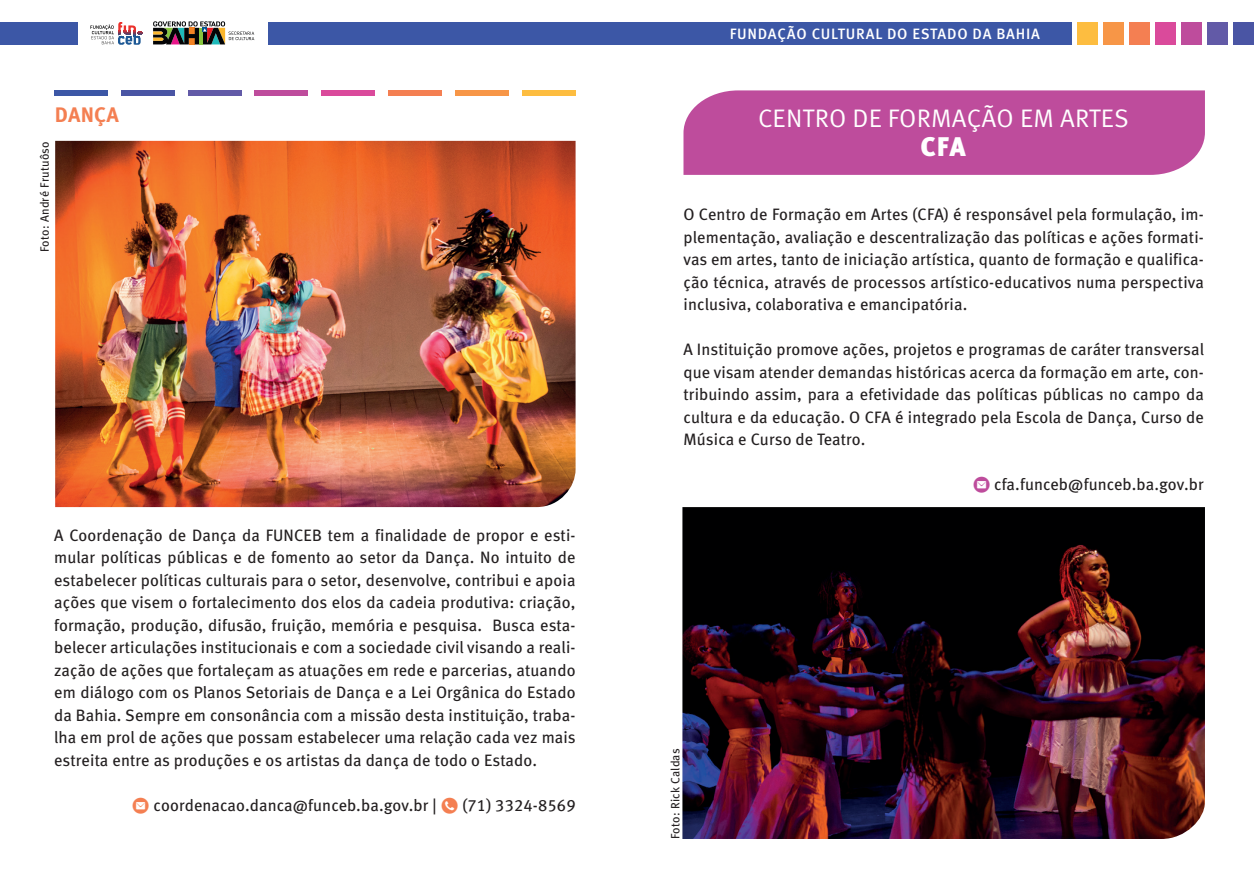
<style>
.page{position:relative;width:1259px;height:893px;background:#fff}
.page>*{position:absolute;margin:0;border:0;box-sizing:border-box;transform-origin:0 0}
.t1{font:900 27px "Meta Pro";color:#fff}
.t2{font:25.35px "Meta Pro";letter-spacing:.01em;color:#fff}
.t3{font:700 21px "Meta Pro";letter-spacing:.01em;color:#f47f52}
.t4{font:16.5px/22.5px "Meta Book LF";letter-spacing:.01em;color:#231f20;text-align:justify}
.t5{font:500 15px "Meta Pro";letter-spacing:.05em;color:#fff}
.t6{font:12px "Meta Book LF";letter-spacing:.025em;color:#231f20}
.s1{font-family:"typeecon";color:#f47f52}
.s2{font-family:"typeecon";color:#be4c9c}
</style>
<div class="page">
<div style="left:268px;top:22px;width:803px;height:23px;background:#3c57a6"></div>
<div style="left:0;top:22px;width:78px;height:23px;background:#3c57a6"></div>
<div style="left:1155px;top:22px;width:20px;height:23px;background:#da4a9b"></div>
<div style="left:1233px;top:22px;width:21px;height:23px;background:#4a55a4"></div>
<div style="left:1128px;top:22px;width:21px;height:23px;background:#f47f52"></div>
<div style="left:1207px;top:22px;width:21px;height:23px;background:#625aa7"></div>
<div style="left:1102px;top:22px;width:21px;height:23px;background:#f79647"></div>
<div style="left:1181px;top:22px;width:21px;height:23px;background:#be4c9c"></div>
<div style="left:1076px;top:22px;width:21px;height:23px;background:#fdbd40"></div>
<svg style="left:118px;top:22px;width:18px;height:8px"></svg>
<svg style="left:118px;top:36px;width:23px;height:9px"></svg>
<svg style="left:90px;top:25px;width:24px;height:19px"></svg>
<svg style="left:153px;top:21px;width:101px;height:23px"></svg>
<img style="left:55px;top:141px;width:520px;height:366px">
<div style="left:54px;top:90px;width:54px;height:6px;background:#3c57a6"></div>
<div style="left:321px;top:90px;width:54px;height:6px;background:#da4a9b"></div>
<div style="left:121px;top:90px;width:53px;height:6px;background:#4a55a4"></div>
<div style="left:388px;top:90px;width:54px;height:6px;background:#f47f52"></div>
<div style="left:188px;top:90px;width:53px;height:6px;background:#625aa7"></div>
<div style="left:455px;top:90px;width:54px;height:6px;background:#f79647"></div>
<div style="left:255px;top:90px;width:53px;height:6px;background:#be4c9c"></div>
<div style="left:522px;top:90px;width:53px;height:6px;background:#fdbd40"></div>
<div style="left:683px;top:90px;width:522px;height:85px;background:#be4c9c"></div>
<img style="left:682px;top:507px;width:523px;height:332px">
<p class="t3" style="left:55px;top:102px;width:66px">DANÇA</p>
<p class="t6" style="left:38px;top:252px;width:113px;rotate:-90deg">Foto: André Frutuôso</p>
<p class="t4" style="left:54px;top:523px;width:523px">A Coordenação de Dança da FUNCEB tem a finalidade de propor e esti&shy;mular políticas públicas e de fomento ao setor da Dança. No intuito de estabelecer políticas culturais para o setor, desenvolve, contribui e apoia ações que visem o fortalecimento dos elos da cadeia produtiva: criação, formação, produção, difusão, fruição, memória e pesquisa. Busca esta&shy;belecer articulações institucionais e com a sociedade civil visando a reali&shy;zação de ações que fortaleçam as atuações em rede e parcerias, atuando em diálogo com os Planos Setoriais de Dança e a Lei Orgânica do Estado da Bahia. Sempre em consonância com a missão desta instituição, traba&shy;lha em prol de ações que possam estabelecer uma relação cada vez mais estreita entre as produções e os artistas da dança de todo o Estado.</p>
<p class="t4" style="left:132px;top:794px;width:445px"><span class="s1">E</span> coordenacao.danca@funceb.ba.gov.br | <span class="s1">N</span> (71) 3324-8569</p>
<p class="t5" style="left:730px;top:25px;width:311px">FUNDAÇÃO CULTURAL DO ESTADO DA BAHIA</p>
<h2 class="t2" style="left:758px;top:102px;width:372px">CENTRO DE FORMAÇÃO EM ARTES</h2>
<h1 class="t1" style="left:920px;top:130px;width:47px">CFA</h1>
<p class="t4" style="left:683px;top:203px;width:522px">O Centro de Formação em Artes (CFA) é responsável pela formulação, im&shy;plementação, avaliação e descentralização das políticas e ações formati&shy;vas em artes, tanto de iniciação artística, quanto de formação e qualifica&shy;ção técnica, através de processos artístico-educativos numa perspectiva inclusiva, colaborativa e emancipatória.</p>
<p class="t4" style="left:683px;top:338px;width:522px">A Instituição promove ações, projetos e programas de caráter transversal que visam atender demandas históricas acerca da formação em arte, con&shy;tribuindo assim, para a efetividade das políticas públicas no campo da cultura e da educação. O CFA é integrado pela Escola de Dança, Curso de Música e Curso de Teatro.</p>
<p class="t4" style="left:973px;top:473px;width:232px"><span class="s2">E</span> cfa.funceb@funceb.ba.gov.br</p>
<p class="t6" style="left:668px;top:839px;width:92px;rotate:-90deg">Foto: Rick Caldas</p>
</div>
